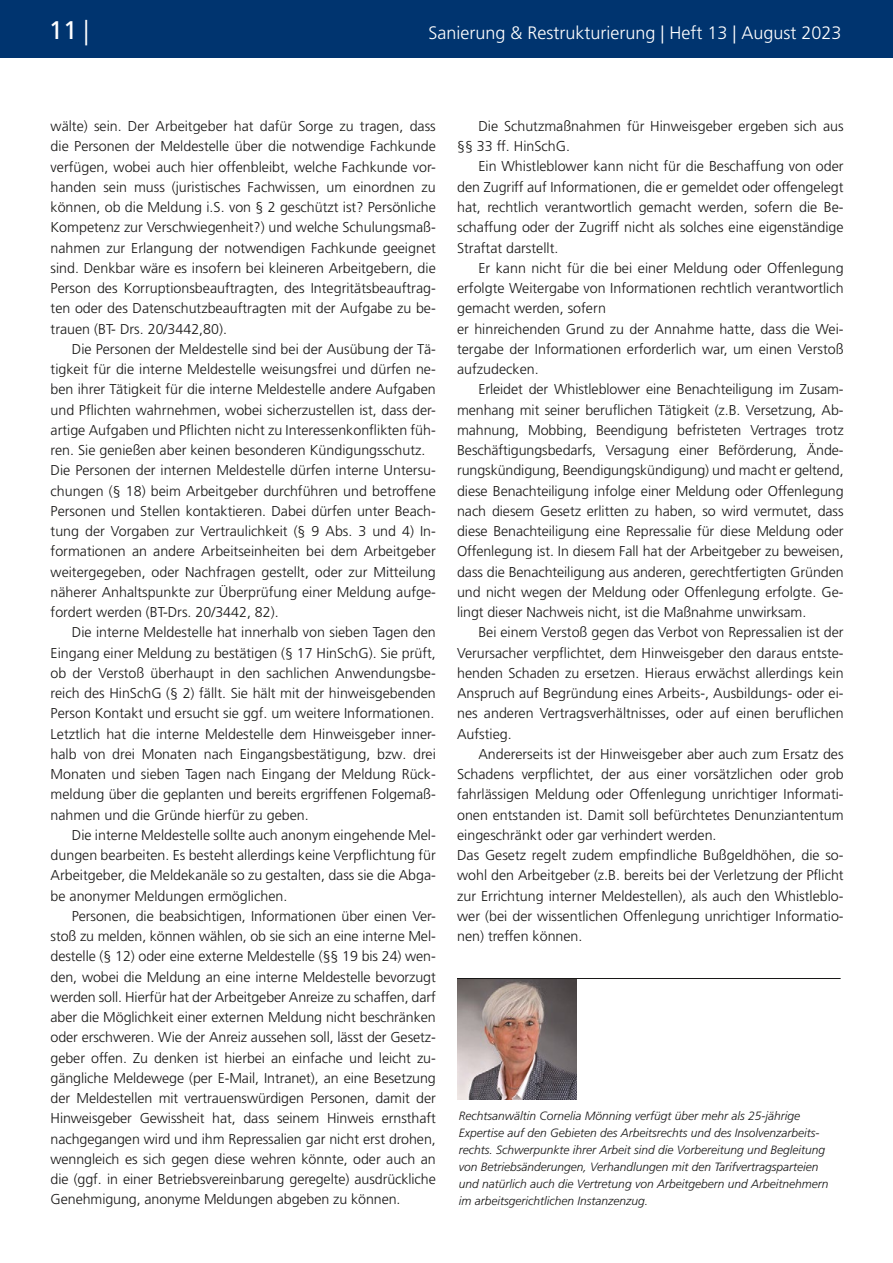
<style>
.page{position:relative;width:893px;height:1263px;background:#fff}
.page>*{position:absolute;margin:0;border:0;box-sizing:border-box;transform-origin:0 0}
.t1{font:25.5px "Frutiger LT Pro";color:#fff}
.t2{font:300 18px "Frutiger LT Pro";color:#fff}
.t3{font:300 14.25px/20.2px "Frutiger LT Pro";color:#181716;text-align:justify}
.t4{font:italic 300 12px/17px "Frutiger LT Pro";color:#181716}
.s1{font-weight:300}
</style>
<div class="page">
<div style="left:0;top:0;width:893px;height:57px;background:#00346f"></div>
<img style="left:458px;top:979px;width:118px;height:121px">
<hr style="left:457px;top:978px;width:384px;height:1px;background:#181716">
<h1 class="t1" style="left:49px;top:15px;width:42px">11 <span class="s1">|</span></h1>
<p class="t2" style="left:428px;top:23px;width:415px">Sanierung &amp; Restrukturierung | Heft 13 | August 2023</p>
<p class="t3" style="left:51px;top:116px;width:387px">wälte) sein. Der Arbeitgeber hat dafür Sorge zu tragen, dass die Personen der Meldestelle über die notwendige Fachkunde verfügen, wobei auch hier offenbleibt, welche Fachkunde vor&shy;handen sein muss (juristisches Fachwissen, um einordnen zu können, ob die Meldung i.S. von § 2 geschützt ist? Persönliche Kompetenz zur Verschwiegenheit?) und welche Schulungsmaß&shy;nahmen zur Erlangung der notwendigen Fachkunde geeignet sind. Denkbar wäre es insofern bei kleineren Arbeitgebern, die Person des Korruptionsbeauftragten, des Integritätsbeauftrag&shy;ten oder des Datenschutzbeauftragten mit der Aufgabe zu be&shy;trauen (BT- Drs. 20/3442,80).</p>
<p class="t3" style="left:51px;top:339px;width:387px;text-align:left;text-indent:21px">Die Personen der Meldestelle sind bei der Ausübung der Tä&shy;tigkeit für die interne Meldestelle weisungsfrei und dürfen ne&shy;ben ihrer Tätigkeit für die interne Meldestelle andere Aufgaben und Pflichten wahrnehmen, wobei sicherzustellen ist, dass der&shy;artige Aufgaben und Pflichten nicht zu Interessenkonflikten füh&shy;ren. Sie genießen aber keinen besonderen Kündigungsschutz.<br>Die Personen der internen Meldestelle dürfen interne Untersu&shy;chungen (§ 18) beim Arbeitgeber durchführen und betroffene Personen und Stellen kontaktieren. Dabei dürfen unter Beach&shy;tung der Vorgaben zur Vertraulichkeit (§ 9 Abs. 3 und 4) In&shy;formationen an andere Arbeitseinheiten bei dem Arbeitgeber weitergegeben, oder Nachfragen gestellt, oder zur Mitteilung näherer Anhaltspunkte zur Überprüfung einer Meldung aufge&shy;fordert werden (BT-Drs. 20/3442, 82).</p>
<p class="t3" style="left:51px;top:622px;width:387px;text-indent:21px">Die interne Meldestelle hat innerhalb von sieben Tagen den Eingang einer Meldung zu bestätigen (§ 17 HinSchG). Sie prüft, ob der Verstoß überhaupt in den sachlichen Anwendungsbe&shy;reich des HinSchG (§ 2) fällt. Sie hält mit der hinweisgebenden Person Kontakt und ersucht sie ggf. um weitere Informationen.<br>Letztlich hat die interne Meldestelle dem Hinweisgeber inner&shy;halb von drei Monaten nach Eingangsbestätigung, bzw. drei Monaten und sieben Tagen nach Eingang der Meldung Rück&shy;meldung über die geplanten und bereits ergriffenen Folgemaß&shy;nahmen und die Gründe hierfür zu geben.</p>
<p class="t3" style="left:51px;top:825px;width:387px;text-indent:21px">Die interne Meldestelle sollte auch anonym eingehende Mel&shy;dungen bearbeiten. Es besteht allerdings keine Verpflichtung für Arbeitgeber, die Meldekanäle so zu gestalten, dass sie die Abga&shy;be anonymer Meldungen ermöglichen.</p>
<p class="t3" style="left:51px;top:906px;width:387px;text-indent:21px">Personen, die beabsichtigen, Informationen über einen Ver&shy;stoß zu melden, können wählen, ob sie sich an eine interne Mel&shy;destelle (§ 12) oder eine externe Meldestelle (§§ 19 bis 24) wen&shy;den, wobei die Meldung an eine interne Meldestelle bevorzugt werden soll. Hierfür hat der Arbeitgeber Anreize zu schaffen, darf aber die Möglichkeit einer externen Meldung nicht beschränken oder erschweren. Wie der Anreiz aussehen soll, lässt der Gesetz&shy;geber offen. Zu denken ist hierbei an einfache und leicht zu&shy;gängliche Meldewege (per E-Mail, Intranet), an eine Besetzung der Meldestellen mit vertrauenswürdigen Personen, damit der Hinweisgeber Gewissheit hat, dass seinem Hinweis ernsthaft nachgegangen wird und ihm Repressalien gar nicht erst drohen, wenngleich es sich gegen diese wehren könnte, oder auch an die (ggf. in einer Betriebsvereinbarung geregelte) ausdrückliche Genehmigung, anonyme Meldungen abgeben zu können.</p>
<p class="t3" style="left:457px;top:116px;width:388px;text-indent:21px">Die Schutzmaßnahmen für Hinweisgeber ergeben sich aus §§ 33 ff. HinSchG.</p>
<p class="t3" style="left:457px;top:157px;width:388px;text-indent:21px">Ein Whistleblower kann nicht für die Beschaffung von oder den Zugriff auf Informationen, die er gemeldet oder offengelegt hat, rechtlich verantwortlich gemacht werden, sofern die Be&shy;schaffung oder der Zugriff nicht als solches eine eigenständige Straftat darstellt.</p>
<p class="t3" style="left:457px;top:258px;width:388px;text-align:left;text-indent:21px">Er kann nicht für die bei einer Meldung oder Offenlegung erfolgte Weitergabe von Informationen rechtlich verantwortlich gemacht werden, sofern<br>er hinreichenden Grund zu der Annahme hatte, dass die Wei&shy;tergabe der Informationen erforderlich war, um einen Verstoß aufzudecken.</p>
<p class="t3" style="left:457px;top:379px;width:388px;text-indent:21px">Erleidet der Whistleblower eine Benachteiligung im Zusam&shy;menhang mit seiner beruflichen Tätigkeit (z.B. Versetzung, Ab&shy;mahnung, Mobbing, Beendigung befristeten Vertrages trotz Beschäftigungsbedarfs, Versagung einer Beförderung, Ände&shy;rungskündigung, Beendigungskündigung) und macht er geltend, diese Benachteiligung infolge einer Meldung oder Offenlegung nach diesem Gesetz erlitten zu haben, so wird vermutet, dass diese Benachteiligung eine Repressalie für diese Meldung oder Offenlegung ist. In diesem Fall hat der Arbeitgeber zu beweisen, dass die Benachteiligung aus anderen, gerechtfertigten Gründen und nicht wegen der Meldung oder Offenlegung erfolgte. Ge&shy;lingt dieser Nachweis nicht, ist die Maßnahme unwirksam.</p>
<p class="t3" style="left:457px;top:622px;width:388px;text-indent:21px">Bei einem Verstoß gegen das Verbot von Repressalien ist der Verursacher verpflichtet, dem Hinweisgeber den daraus entste&shy;henden Schaden zu ersetzen. Hieraus erwächst allerdings kein Anspruch auf Begründung eines Arbeits-, Ausbildungs- oder ei&shy;nes anderen Vertragsverhältnisses, oder auf einen beruflichen Aufstieg.</p>
<p class="t3" style="left:457px;top:744px;width:388px;text-align:left;text-indent:21px">Andererseits ist der Hinweisgeber aber auch zum Ersatz des Schadens verpflichtet, der aus einer vorsätzlichen oder grob fahrlässigen Meldung oder Offenlegung unrichtiger Informati&shy;onen entstanden ist. Damit soll befürchtetes Denunziantentum eingeschränkt oder gar verhindert werden.<br>Das Gesetz regelt zudem empfindliche Bußgeldhöhen, die so&shy;wohl den Arbeitgeber (z.B. bereits bei der Verletzung der Pflicht zur Errichtung interner Meldestellen), als auch den Whistleblo&shy;wer (bei der wissentlichen Offenlegung unrichtiger Informatio&shy;nen) treffen können.</p>
<p class="t4" style="left:459px;top:1107px;width:371px">Rechtsanwältin Cornelia Mönning verfügt über mehr als 25-jährige Expertise auf den Gebieten des Arbeitsrechts und des Insolvenzarbeits&shy;rechts. Schwerpunkte ihrer Arbeit sind die Vorbereitung und Begleitung von Betriebsänderungen, Verhandlungen mit den Tarifvertragsparteien und natürlich auch die Vertretung von Arbeitgebern und Arbeitnehmern im arbeitsgerichtlichen Instanzenzug.</p>
</div>
